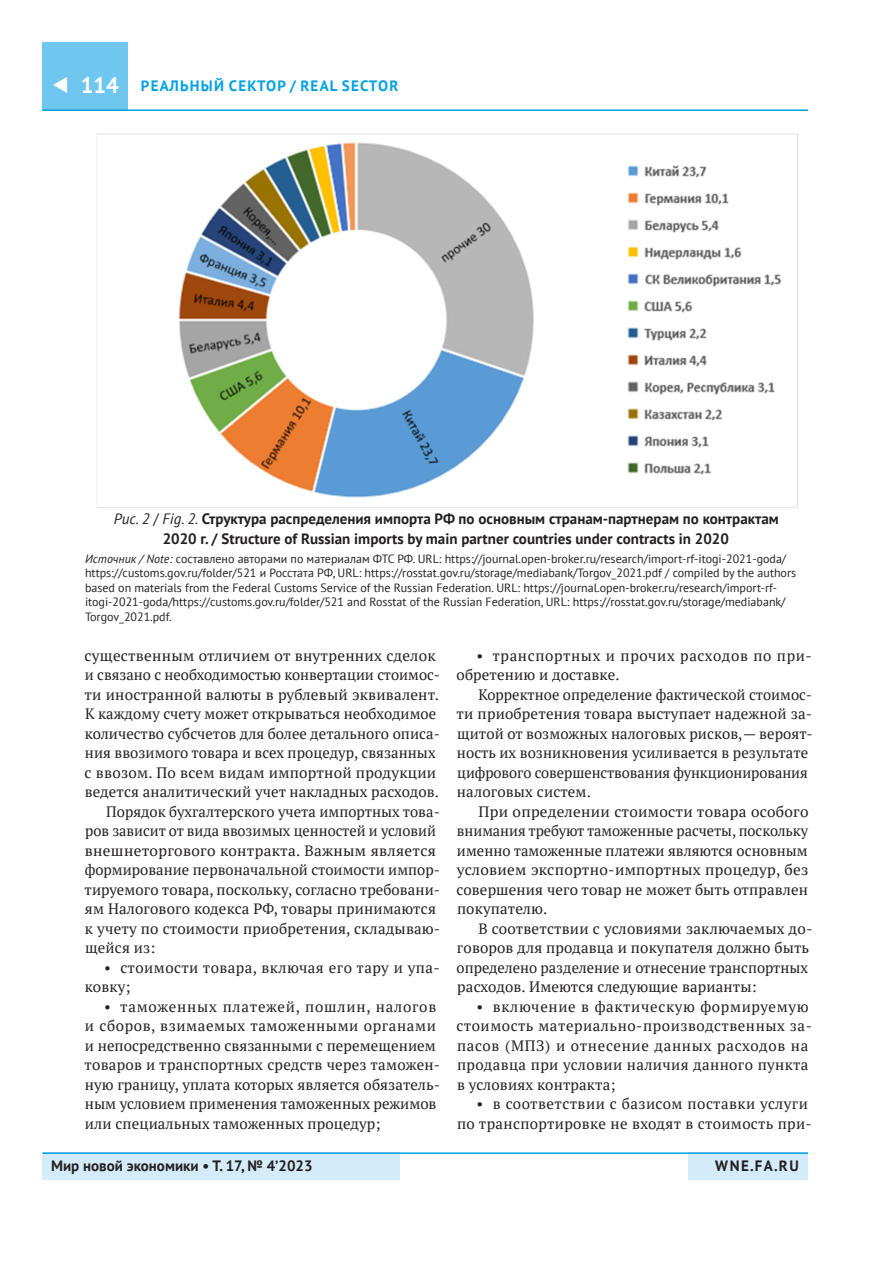
<style>
.page{position:relative;width:893px;height:1263px;background:#fff}
.page>*{position:absolute;margin:0;border:0;box-sizing:border-box;transform-origin:0 0}
.t1{font:700 22.5px "PT Sans";color:#fff}
.t2{font:15px/19.5px "PT Serif";letter-spacing:.01em;color:#231f20}
.t3{font:700 15px/19.5px "PT Sans";color:#231f20;text-align:center}
.t4{font:15px/19.5px "PT Serif";letter-spacing:.035em;color:#231f20}
.t5{font:15px/19.5px "PT Serif";letter-spacing:.045em;color:#231f20}
.t6{font:15px/19.5px "PT Serif";letter-spacing:.03em;color:#231f20}
.t7{font:700 15px "PT Sans";letter-spacing:.04em;color:#00a1e3}
.t8{font:12px/14.4px "PT Sans";color:#231f20}
.s1{font-weight:400;font-style:italic}
.s2{font-weight:400}
.s3{font-style:italic}
</style>
<div class="page">
<div style="left:43px;top:43px;width:85px;height:68px;background:#6fc6ef"></div>
<hr style="left:43px;top:109px;width:765px;height:2px;background:#00a1e3">
<div style="left:43px;top:1152px;width:357px;height:28px;background:#d4ecf9"></div>
<div style="left:689px;top:1152px;width:119px;height:28px;background:#d4ecf9"></div>
<hr style="left:43px;top:1152px;width:765px;height:2px;background:#00a1e3">
<svg style="left:53px;top:77px;width:14px;height:16px"></svg>
<img style="left:97px;top:134px;width:701px;height:374px">
<h1 class="t1" style="left:81px;top:70px;width:40px">114</h1>
<p class="t7" style="left:141px;top:76px;width:12px">РЕАЛЬНЫЙ</p>
<p class="t7" style="left:229px;top:76px;width:11px">СЕК</p>
<p class="t7" style="left:257px;top:76px;width:54px">ТОР / REA</p>
<p class="t7" style="left:330px;top:76px;width:69px">L SECTOR</p>
<p class="t3" style="left:114px;top:509px;width:666px"><span class="s1">Рис. 2</span> <span class="s2">/</span> <span class="s1">Fig. 2.</span> Структура распределения импорта РФ по основным странам-партнерам по контрактам<br>2020 г. / Structure of Russian imports by main partner countries under contracts in 2020</p>
<p class="t8" style="left:85px;top:551px;width:713px"><span class="s3">Источник / Note:</span> составлено авторами по материалам ФТС РФ. URL: https://journal.open-broker.ru/research/import-rf-itogi‑2021-goda/ https://customs.gov.ru/folder/521 и Росстата РФ, URL: https://rosstat.gov.ru/storage/mediabank/Torgov_2021.pdf / compiled by the authors based on materials from the Federal Customs Service of the Russian Federation. URL: https://journal.open-broker.ru/research/import-rf&shy;itogi‑2021-goda/https://customs.gov.ru/folder/521 and Rosstat of the Russian Federation, URL: https://rosstat.gov.ru/storage/mediabank/ Torgov_2021.pdf.</p>
<p class="t2" style="left:85px;top:645px;width:353px">существенным отличием от внутренних сделок</p>
<p class="t2" style="left:85px;top:665px;width:357px">и связано с необходимостью конвертации стоимос-</p>
<p class="t2" style="left:85px;top:684px;width:356px">ти иностранной валюты в рублевый эквивалент.</p>
<p class="t2" style="left:85px;top:704px;width:353px">К каждому счету может открываться необходимое</p>
<p class="t2" style="left:85px;top:723px;width:357px">количество субсчетов для более детального описа-</p>
<p class="t2" style="left:85px;top:743px;width:352px">ния ввозимого товара и всех процедур, связанных</p>
<p class="t2" style="left:85px;top:762px;width:353px">с ввозом. По всем видам импортной продукции</p>
<p class="t2" style="left:85px;top:782px;width:356px">ведется аналитический учет накладных расходов.</p>
<p class="t2" style="left:106px;top:801px;width:335px">Порядок бухгалтерского учета импортных това-</p>
<p class="t2" style="left:85px;top:821px;width:352px">ров зависит от вида ввозимых ценностей и условий</p>
<p class="t2" style="left:85px;top:840px;width:353px">внешнеторгового контракта. Важным является</p>
<p class="t2" style="left:85px;top:860px;width:357px">формирование первоначальной стоимости импор-</p>
<p class="t2" style="left:85px;top:879px;width:357px">тируемого товара, поскольку, согласно требовани-</p>
<p class="t2" style="left:85px;top:899px;width:353px">ям Налогового кодекса РФ, товары принимаются</p>
<p class="t2" style="left:85px;top:918px;width:357px">к учету по стоимости приобретения, складываю-</p>
<p class="t2" style="left:85px;top:938px;width:72px">щейся из:</p>
<p class="t6" style="left:85px;top:957px;width:356px;text-indent:19px">• стоимости товара, включая его тару и упа&shy;ковку;</p>
<p class="t2" style="left:84px;top:996px;width:357px;text-indent:20px">• таможенных платежей, пошлин, налогов и сборов, взимаемых таможенными органами и непосредственно связанными с перемещением товаров и транспортных средств через таможен&shy;ную границу, уплата которых является обязатель&shy;ным условием применения таможенных режимов или специальных таможенных процедур;</p>
<p class="t5" style="left:457px;top:645px;width:357px;text-indent:20px">• транспортных и прочих расходов по при&shy;обретению и доставке.</p>
<p class="t2" style="left:457px;top:684px;width:358px;text-indent:22px">Корректное определение фактической стоимос&shy;ти приобретения товара выступает надежной за&shy;щитой от возможных налоговых рисков,— вероят&shy;ность их возникновения усиливается в результате цифрового совершенствования функционирования налоговых систем.</p>
<p class="t2" style="left:457px;top:801px;width:353px;text-align:justify;text-indent:22px">При определении стоимости товара особого внимания требуют таможенные расчеты, поскольку именно таможенные платежи являются основным условием экспортно-импортных процедур, без совершения чего товар не может быть отправлен покупателю.</p>
<p class="t2" style="left:457px;top:918px;width:357px;text-indent:22px">В соответствии с условиями заключаемых до&shy;говоров для продавца и покупателя должно быть определено разделение и отнесение транспортных расходов. Имеются следующие варианты:</p>
<p class="t4" style="left:457px;top:996px;width:357px;text-indent:20px">• включение в фактическую формируемую стоимость материально-производственных за&shy;пасов (МПЗ) и отнесение данных расходов на продавца при условии наличия данного пункта в условиях контракта;</p>
<p class="t2" style="left:457px;top:1094px;width:356px;text-align:right">• в соответствии с базисом поставки услуги<br>по транспортировке не входят в стоимость при-</p>
<p class="t3" style="left:51px;top:1156px;width:263px">Мир новой экономики • Т. 17, № 4’2023</p>
<p class="t3" style="left:715px;top:1156px;width:85px">wne.fa.ru</p>
</div>
